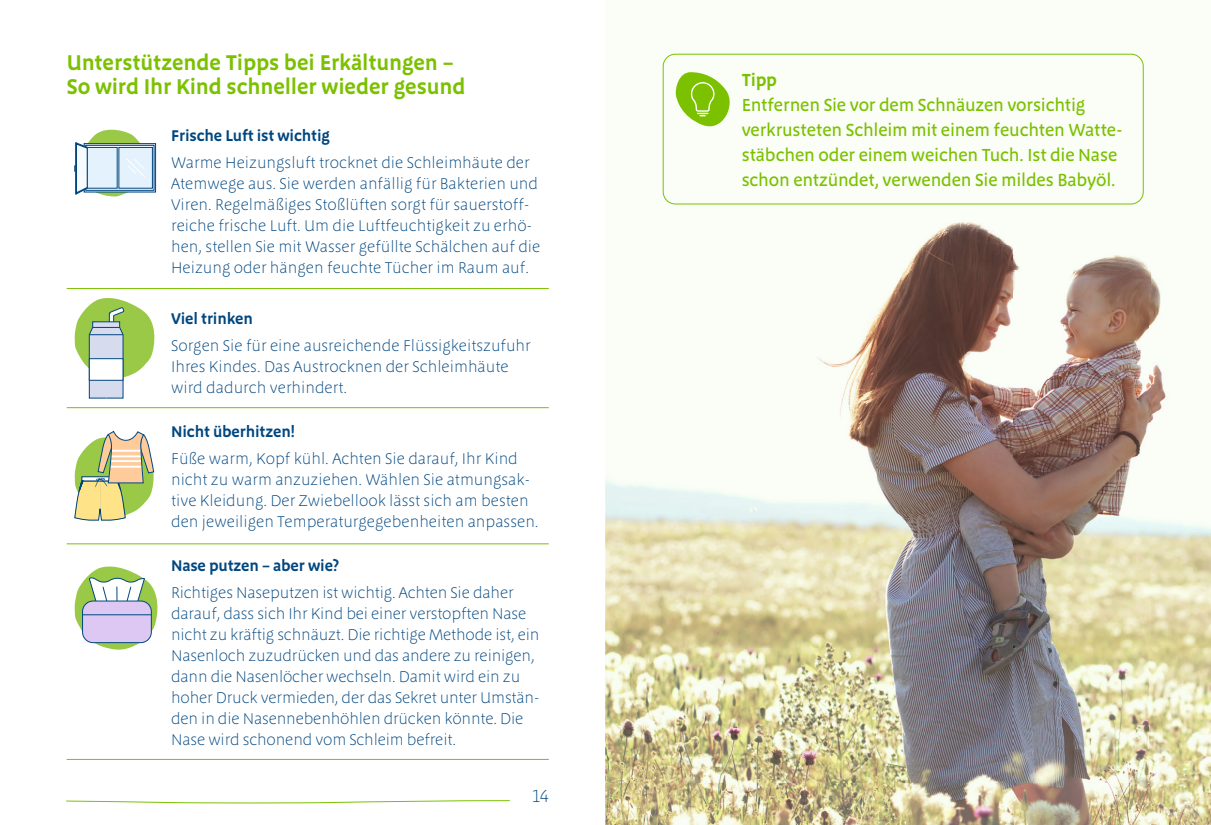
<style>
.page{position:relative;width:1211px;height:825px;background:#fff}
.page>*{position:absolute;margin:0;border:0;box-sizing:border-box;transform-origin:0 0}
.t1{font:600 22px/24px "Megano OT";letter-spacing:-.005em;color:#7bc100}
.t2{font:500 18px/25px "Megano OT";letter-spacing:-.01em;color:#7bc100}
.t3{font:600 18px "Megano OT";color:#7bc100}
.t4{font:300 18px "Megano OT";color:#004780}
.t5{font:300 16px/21px "Megano OT";color:#004780}
.t6{font:600 16px "Megano OT";letter-spacing:-.01em;color:#004780}
</style>
<div class="page">
<img style="left:605px;top:53px;width:606px;height:771px">
<hr style="left:67px;top:288px;width:96px;height:1px;background:#7bc100">
<hr style="left:163px;top:288px;width:386px;height:1px;background:#7bc100">
<hr style="left:67px;top:407px;width:96px;height:1px;background:#7bc100">
<hr style="left:163px;top:407px;width:386px;height:1px;background:#7bc100">
<hr style="left:67px;top:543px;width:96px;height:1px;background:#7bc100">
<hr style="left:67px;top:759px;width:96px;height:1px;background:#7bc100">
<hr style="left:163px;top:543px;width:386px;height:1px;background:#7bc100">
<hr style="left:163px;top:759px;width:386px;height:1px;background:#7bc100">
<svg style="left:146px;top:143px;width:10px;height:49px"></svg>
<svg style="left:146px;top:145px;width:8px;height:45px"></svg>
<div style="left:119px;top:147px;width:33px;height:41px;background:#e3f2fc"></div>
<svg style="left:75px;top:129px;width:71px;height:67px"></svg>
<div style="left:76px;top:143px;width:1px;height:51px;background:#fff;border:1px solid #004780"></div>
<svg style="left:75px;top:298px;width:80px;height:100px"></svg>
<hr style="left:89px;top:334px;width:34px;height:1px;background:#004780">
<svg style="left:75px;top:431px;width:80px;height:89px"></svg>
<svg style="left:75px;top:566px;width:83px;height:84px"></svg>
<div style="left:83px;top:601px;width:68px;height:41px;background:#ddc7f3;border-radius:11px"></div>
<div style="left:82px;top:600px;width:69px;height:42px;border:1px solid #004780;border-radius:11px"></div>
<hr style="left:82px;top:614px;width:69px;height:1px;background:#004780">
<div style="left:663px;top:54px;width:480px;height:150px;border:1px solid #7bc100;border-radius:12px"></div>
<svg style="left:675px;top:72px;width:61px;height:61px"></svg>
<svg style="left:66px;top:800px;width:444px;height:3px"></svg>
<h1 class="t1" style="left:67px;top:51px;width:400px">Unterstützende Tipps bei Erkältungen –<br>So wird Ihr Kind schneller wieder gesund</h1>
<p class="t6" style="left:171px;top:126px;width:160px">Frische Luft ist wichtig</p>
<p class="t5" style="left:171px;top:152px;width:371px">Warme Heizungsluft trocknet die Schleimhäute der Atemwege aus. Sie werden anfällig für Bakterien und Viren. Regelmäßiges Stoßlüften sorgt für sauerstoff&shy;reiche frische Luft. Um die Luftfeuchtigkeit zu erhö&shy;hen, stellen Sie mit Wasser gefüllte Schälchen auf die Heizung oder hängen feuchte Tücher im Raum auf.</p>
<p class="t6" style="left:171px;top:309px;width:83px">Viel trinken</p>
<p class="t5" style="left:171px;top:335px;width:361px">Sorgen Sie für eine ausreichende Flüssigkeitszufuhr<br>Ihres Kindes. Das Austrocknen der Schleimhäute wird dadurch verhindert.</p>
<p class="t6" style="left:171px;top:422px;width:125px">Nicht überhitzen!</p>
<p class="t5" style="left:171px;top:447px;width:369px">Füße warm, Kopf kühl. Achten Sie darauf, Ihr Kind nicht zu warm anzuziehen. Wählen Sie atmungsak&shy;tive Kleidung. Der Zwiebellook lässt sich am besten den jeweiligen Temperaturgegebenheiten anpassen.</p>
<p class="t6" style="left:171px;top:556px;width:170px">Nase putzen – aber wie?</p>
<p class="t5" style="left:171px;top:581px;width:370px">Richtiges Naseputzen ist wichtig. Achten Sie daher darauf, dass sich Ihr Kind bei einer verstopften Nase nicht zu kräftig schnäuzt. Die richtige Methode ist, ein Nasenloch zuzudrücken und das andere zu reinigen, dann die Nasenlöcher wechseln. Damit wird ein zu hoher Druck vermieden, der das Sekret unter Umstän&shy;den in die Nasennebenhöhlen drücken könnte. Die Nase wird schonend vom Schleim befreit.</p>
<p class="t4" style="left:532px;top:784px;width:18px">14</p>
<p class="t3" style="left:741px;top:69px;width:37px">Tipp</p>
<p class="t2" style="left:741px;top:92px;width:382px">Entfernen Sie vor dem Schnäuzen vorsichtig verkrusteten Schleim mit einem feuchten Watte&shy;stäbchen oder einem weichen Tuch. Ist die Nase schon entzündet, verwenden Sie mildes Babyöl.</p>
</div>
